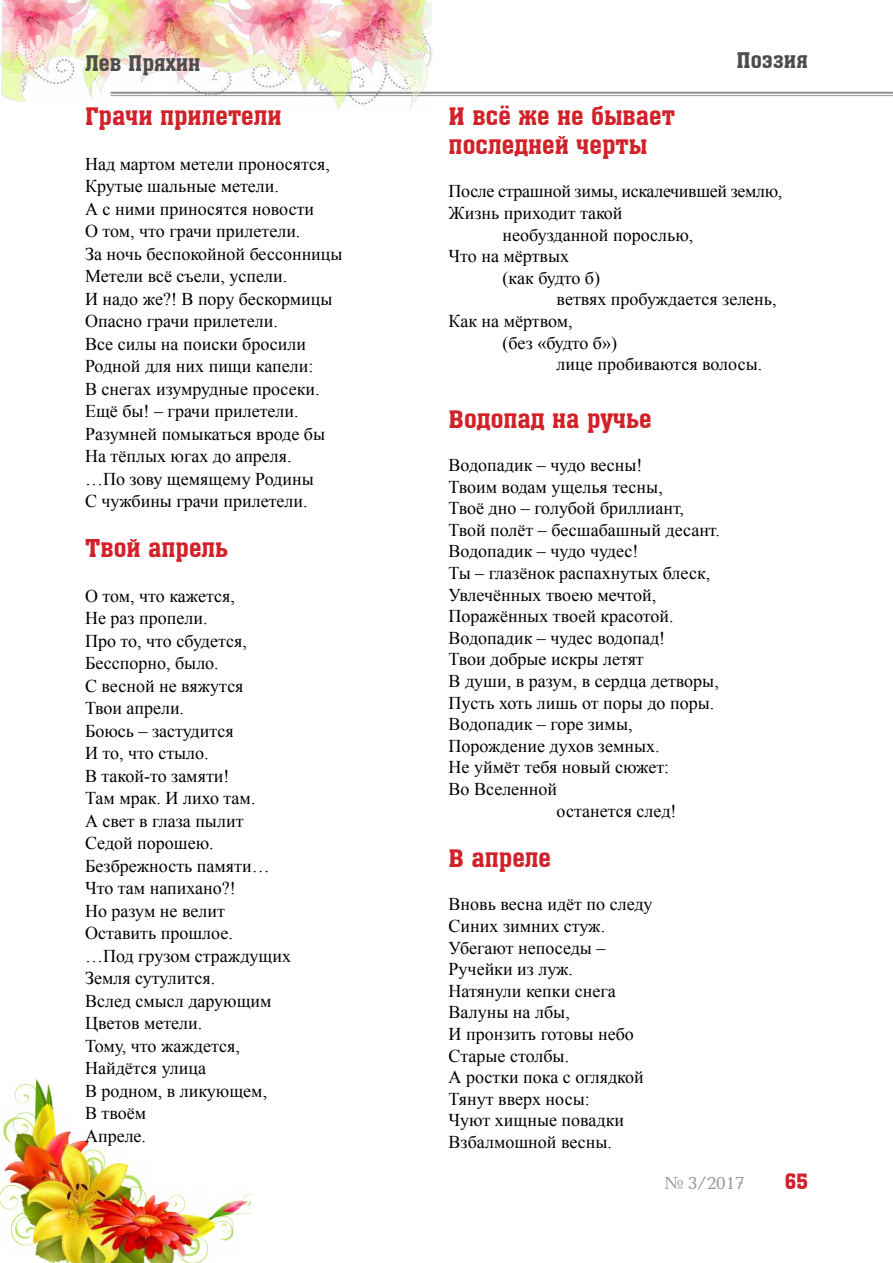
<style>
.page{position:relative;width:893px;height:1263px;background:#fff}
.page>*{position:absolute;margin:0;border:0;box-sizing:border-box;transform-origin:0 0}
.t1{font:24px/28.8px "a Assuan";color:#d12229}
.t2{font:21px "a Assuan";color:#4c4d4f}
.t3{font:21px "a Assuan";color:#d12229}
.t4{font:18px/22.5px "Times New Roman";color:#000}
.t5{font:18px "Times New Roman";letter-spacing:-.02em;color:#000}
.t6{font:18px "Baltica C";color:#939597}
</style>
<div class="page">
<hr style="left:111px;top:92px;width:782px;height:2px;background:#939597">
<hr style="left:111px;top:95px;width:782px;height:1px;background:#939597">
<img style="left:0;top:1080px;width:251px;height:183px">
<img style="left:0;top:0;width:433px;height:110px">
<p class="t2" style="left:85px;top:52px;width:117px">Лев Пряхин</p>
<h1 class="t1" style="left:85px;top:103px;width:198px">Грачи прилетели</h1>
<p class="t4" style="left:85px;top:152px;width:259px">Над мартом метели проносятся,<br>Крутые шальные метели.<br>А с ними приносятся новости<br>О том, что грачи прилетели.<br>За ночь беспокойной бессонницы<br>Метели всё съели, успели.<br>И надо же?! В пору бескормицы<br>Опасно грачи прилетели.<br>Все силы на поиски бросили<br>Родной для них пищи капели:<br>В снегах изумрудные просеки.<br>Ещё бы! – грачи прилетели.<br>Разумней помыкаться вроде бы<br>На тёплых югах до апреля.<br>…По зову щемящему Родины<br>С чужбины грачи прилетели.</p>
<h1 class="t1" style="left:85px;top:535px;width:145px">Твой апрель</h1>
<p class="t4" style="left:85px;top:584px;width:207px">О том, что кажется,<br>Не раз пропели.<br>Про то, что сбудется,<br>Бесспорно, было.<br>С весной не вяжутся<br>Твои апрели.<br>Боюсь – застудится<br>И то, что стыло.<br>В такой-то замяти!<br>Там мрак. И лихо там.<br>А свет в глаза пылит<br>Седой порошею.<br>Безбрежность памяти…<br>Что там напихано?!<br>Но разум не велит<br>Оставить прошлое.<br>…Под грузом страждущих<br>Земля сутулится.<br>Вслед смысл дарующим<br>Цветов метели.<br>Тому, что жаждется,<br>Найдётся улица<br>В родном, в ликующем,<br>В твоём<br>Апреле.</p>
<p class="t2" style="left:737px;top:49px;width:73px">Поэзия</p>
<h1 class="t1" style="left:449px;top:103px;width:228px">И всё же не бывает последней черты</h1>
<p class="t5" style="left:449px;top:179px;width:335px">После страшной зимы, искалечившей землю,</p>
<p class="t4" style="left:449px;top:201px;width:175px">Жизнь приходит такой</p>
<p class="t4" style="left:503px;top:223px;width:192px">необузданной порослью,</p>
<p class="t4" style="left:449px;top:245px;width:122px">Что на мёртвых</p>
<p class="t4" style="left:503px;top:266px;width:99px">(как будто б)</p>
<p class="t4" style="left:557px;top:288px;width:222px">ветвях пробуждается зелень,</p>
<p class="t4" style="left:449px;top:309px;width:126px">Как на мёртвом,</p>
<p class="t4" style="left:503px;top:331px;width:116px">(без «будто б»)</p>
<p class="t4" style="left:557px;top:353px;width:207px">лице пробиваются волосы.</p>
<h1 class="t1" style="left:449px;top:405px;width:205px">Водопад на ручье</h1>
<p class="t4" style="left:449px;top:453px;width:195px">Водопадик – чудо весны!</p>
<p class="t4" style="left:449px;top:475px;width:216px">Твоим водам ущелья тесны,</p>
<p class="t4" style="left:449px;top:497px;width:237px">Твоё дно – голубой бриллиант,</p>
<p class="t4" style="left:449px;top:518px;width:273px">Твой полёт – бесшабашный десант.</p>
<p class="t4" style="left:449px;top:540px;width:191px">Водопадик – чудо чудес!</p>
<p class="t4" style="left:449px;top:561px;width:263px">Ты – глазёнок распахнутых блеск,</p>
<p class="t4" style="left:449px;top:583px;width:209px">Увлечённых твоею мечтой,</p>
<p class="t4" style="left:449px;top:605px;width:227px">Поражённых твоей красотой.</p>
<p class="t4" style="left:449px;top:626px;width:218px">Водопадик – чудес водопад!</p>
<p class="t4" style="left:449px;top:648px;width:197px">Твои добрые искры летят</p>
<p class="t4" style="left:449px;top:669px;width:272px">В души, в разум, в сердца детворы,</p>
<p class="t4" style="left:449px;top:691px;width:267px">Пусть хоть лишь от поры до поры.</p>
<p class="t4" style="left:449px;top:713px;width:185px">Водопадик – горе зимы,</p>
<p class="t4" style="left:449px;top:734px;width:213px">Порождение духов земных.</p>
<p class="t4" style="left:449px;top:756px;width:222px">Не уймёт тебя новый сюжет:</p>
<p class="t4" style="left:449px;top:777px;width:110px">Во Вселенной</p>
<p class="t4" style="left:557px;top:799px;width:121px">останется след!</p>
<h1 class="t1" style="left:449px;top:844px;width:104px">В апреле</h1>
<p class="t4" style="left:449px;top:893px;width:205px;line-height:21.6px">Вновь весна идёт по следу<br>Синих зимних стуж.<br>Убегают непоседы –<br>Ручейки из луж.<br>Натянули кепки снега<br>Валуны на лбы,<br>И пронзить готовы небо<br>Старые столбы.<br>А ростки пока с оглядкой<br>Тянут вверх носы:<br>Чуют хищные повадки<br>Взбалмошной весны.</p>
<p class="t6" style="left:664px;top:1172px;width:82px">№ 3/2017</p>
<p class="t3" style="left:785px;top:1170px;width:25px">65</p>
</div>
